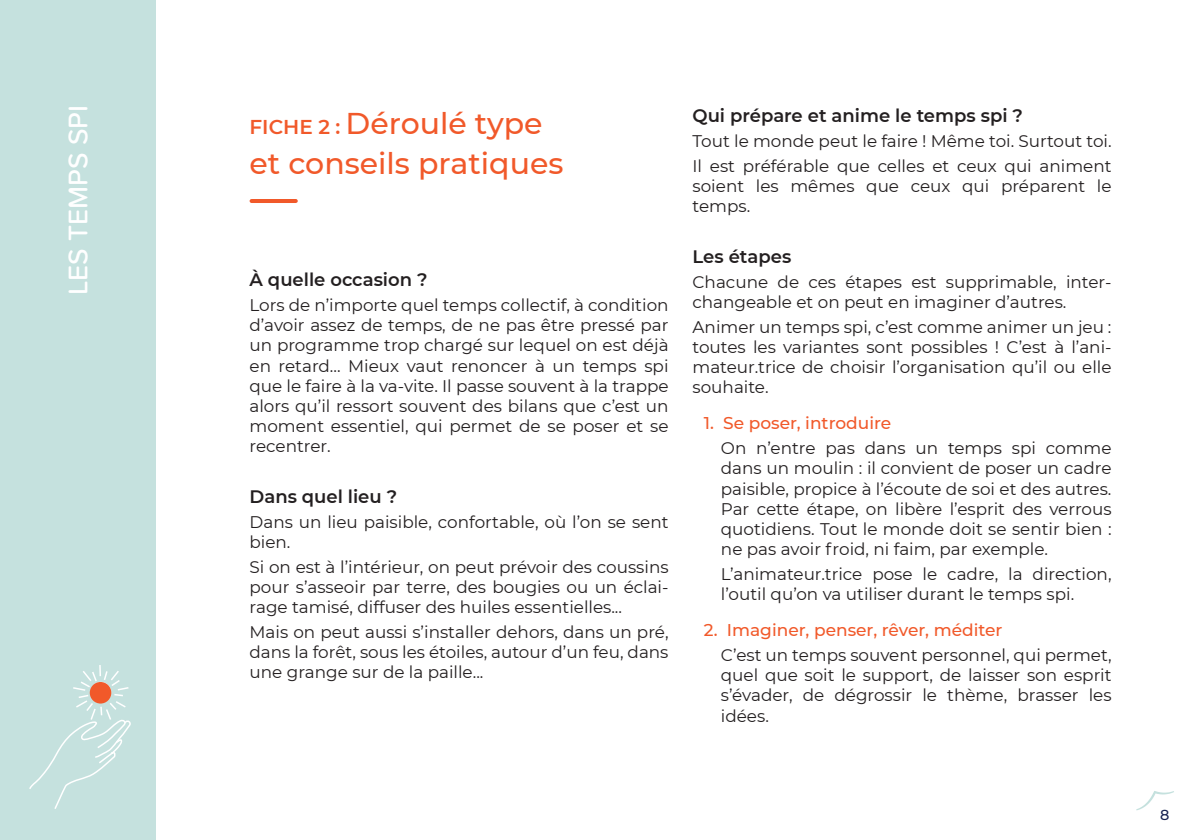
<style>
.page{position:relative;width:1191px;height:840px;background:#fff}
.page>*{position:absolute;margin:0;border:0;box-sizing:border-box;transform-origin:0 0}
.t1{font:500 30px/40.6px "Montserrat";color:#f1592a}
.t2{font:500 28px "Proxima Soft";color:#fff}
.t3{font:600 18px "Montserrat";color:#231f20}
.t4{font:500 17px "Montserrat";color:#f1592a}
.t5{font:16.8px/20.2px "Montserrat";color:#231f20;text-align:justify}
.t6{font:500 14.4px "Montserrat";color:#182352}
.s1{font-weight:600;font-size:20px}
</style>
<div class="page">
<div style="left:0;top:0;width:156px;height:839px;background:#c5e1de"></div>
<svg style="left:29px;top:665px;width:102px;height:144px"></svg>
<div style="left:90px;top:681px;width:21px;height:22px;background:#f1592a;border-radius:50%"></div>
<svg style="left:1136px;top:791px;width:38px;height:19px"></svg>
<hr style="left:251px;top:199px;width:45px;height:4px;background:#f1592a">
<h2 class="t2" style="left:57px;top:295px;width:191px;rotate:-90deg">LES TEMPS SPI</h2>
<h1 class="t1" style="left:249px;top:102px;width:315px"><span class="s1">FICHE 2 :</span> Déroulé type et conseils pratiques</h1>
<p class="t3" style="left:249px;top:267px;width:179px">À quelle occasion ?</p>
<p class="t5" style="left:249px;top:294px;width:420px">Lors de n’importe quel temps collectif, à condition d’avoir assez de temps, de ne pas être pressé par un programme trop chargé sur lequel on est déjà en retard... Mieux vaut renoncer à un temps spi que le faire à la va-vite. Il passe souvent à la trappe alors qu’il ressort souvent des bilans que c’est un moment essentiel, qui permet de se poser et se recentrer.</p>
<p class="t3" style="left:249px;top:483px;width:149px">Dans quel lieu ?</p>
<p class="t5" style="left:249px;top:511px;width:420px">Dans un lieu paisible, confortable, où l’on se sent bien.</p>
<p class="t5" style="left:249px;top:556px;width:420px">Si on est à l’intérieur, on peut prévoir des coussins pour s’asseoir par terre, des bougies ou un éclai&shy;rage tamisé, diffuser des huiles essentielles...</p>
<p class="t5" style="left:249px;top:621px;width:420px">Mais on peut aussi s’installer dehors, dans un pré, dans la forêt, sous les étoiles, autour d’un feu, dans une grange sur de la paille...</p>
<p class="t3" style="left:692px;top:103px;width:332px">Qui prépare et anime le temps spi ?</p>
<p class="t5" style="left:692px;top:128px;width:420px;line-height:24.6px">Tout le monde peut le faire ! Même toi. Surtout toi.<br>Il est préférable que celles et ceux qui animent</p>
<p class="t5" style="left:692px;top:175px;width:420px">soient les mêmes que ceux qui préparent le temps.</p>
<p class="t3" style="left:692px;top:243px;width:100px">Les étapes</p>
<p class="t5" style="left:692px;top:271px;width:420px">Chacune de ces étapes est supprimable, inter&shy;changeable et on peut en imaginer d’autres.</p>
<p class="t5" style="left:692px;top:316px;width:420px">Animer un temps spi, c’est comme animer un jeu : toutes les variantes sont possibles ! C’est à l’ani&shy;mateur.trice de choisir l’organisation qu’il ou elle souhaite.</p>
<p class="t4" style="left:704px;top:411px;width:189px">1. Se poser, introduire</p>
<p class="t5" style="left:721px;top:437px;width:392px">On n’entre pas dans un temps spi comme dans un moulin : il convient de poser un cadre paisible, propice à l’écoute de soi et des autres.<br>Par cette étape, on libère l’esprit des verrous quotidiens. Tout le monde doit se sentir bien : ne pas avoir froid, ni faim, par exemple.</p>
<p class="t5" style="left:721px;top:562px;width:392px">L’animateur.trice pose le cadre, la direction, l’outil qu’on va utiliser durant le temps spi.</p>
<p class="t4" style="left:704px;top:618px;width:300px">2. Imaginer, penser, rêver, méditer</p>
<p class="t5" style="left:721px;top:644px;width:392px">C’est un temps souvent personnel, qui permet, quel que soit le support, de laisser son esprit s’évader, de dégrossir le thème, brasser les idées.</p>
<p class="t6" style="left:1160px;top:804px;width:11px">8</p>
</div>
